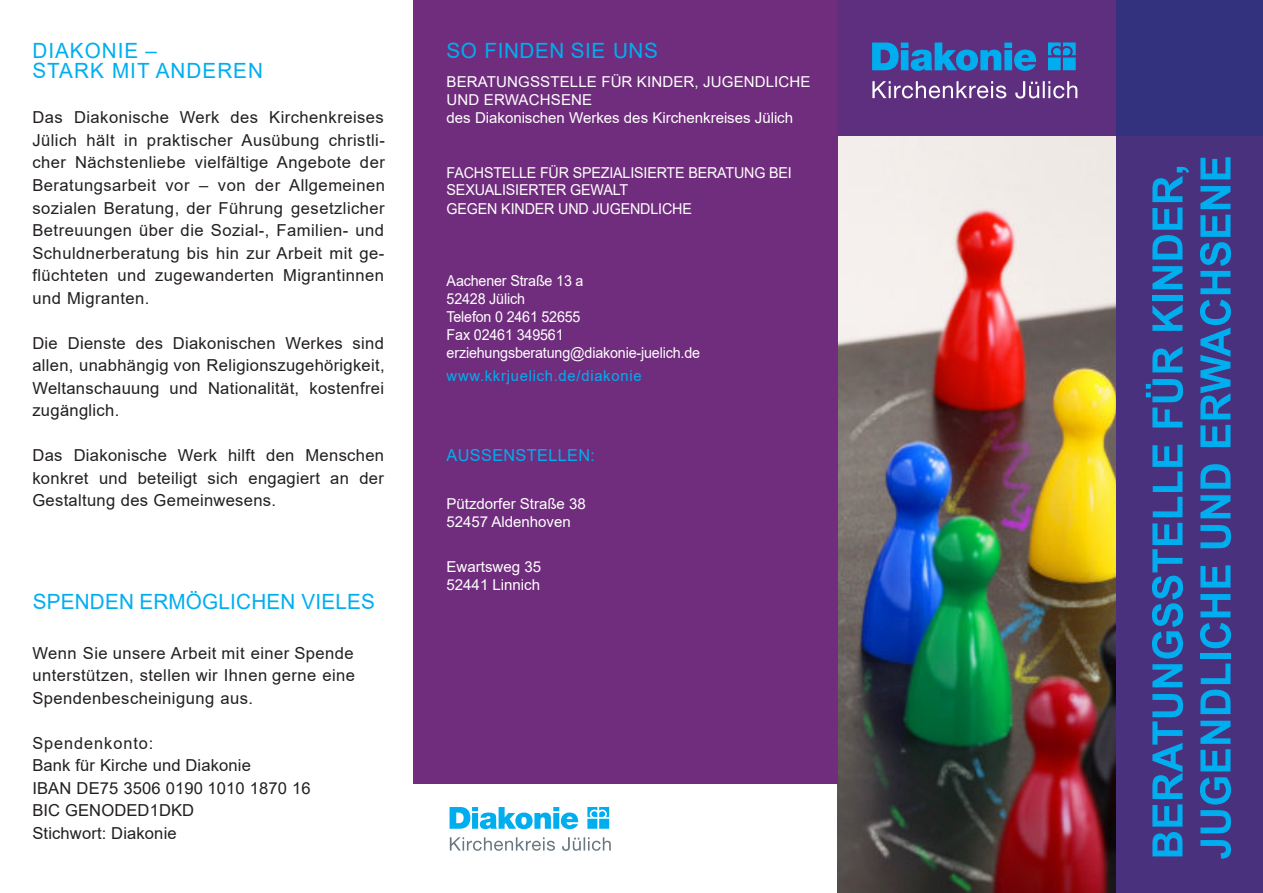
<style>
.page{position:relative;width:1263px;height:893px;background:#fff}
.page>*{position:absolute;margin:0;border:0;box-sizing:border-box;transform-origin:0 0}
.t1{font:21px/20.9px "Arial";letter-spacing:.05em;color:#00aeef}
.t2{font:21px "Arial";letter-spacing:.01em;color:#00aeef}
.t3{font:21px "Arial";letter-spacing:.03em;color:#00aeef}
.t4{font:16.5px/22.5px "Arial";letter-spacing:.02em;color:#231f20;text-align:justify}
.t5{font:16.5px "Arial";letter-spacing:.025em;color:#00aeef}
.t6{font:15px/18px "Arial";letter-spacing:-.01em;color:#fff;scale:.95 1}
.t7{font:15px/18px "Arial";letter-spacing:-.01em;color:#fff}
.t8{font:15px "Arial";letter-spacing:.05em;color:#00aeef}
</style>
<div class="page">
<img style="left:837px;top:136px;width:279px;height:757px">
<div style="left:413px;top:0;width:424px;height:784px;background:#712d7d"></div>
<div style="left:837px;top:0;width:279px;height:136px;background:#5e2f7e"></div>
<svg style="left:872px;top:43px;width:204px;height:28px"></svg>
<svg style="left:872px;top:81px;width:205px;height:18px"></svg>
<svg style="left:450px;top:807px;width:159px;height:22px"></svg>
<svg style="left:450px;top:837px;width:161px;height:14px"></svg>
<div style="left:1116px;top:136px;width:147px;height:757px;background:#49317e"></div>
<svg style="left:1152px;top:694px;width:31px;height:162px"></svg>
<svg style="left:1152px;top:523px;width:31px;height:164px"></svg>
<svg style="left:1152px;top:445px;width:30px;height:72px"></svg>
<svg style="left:1152px;top:408px;width:30px;height:20px"></svg>
<svg style="left:1146px;top:379px;width:37px;height:23px"></svg>
<svg style="left:1152px;top:346px;width:30px;height:26px"></svg>
<svg style="left:1152px;top:305px;width:30px;height:26px"></svg>
<div style="left:1152px;top:295px;width:30px;height:6px;background:#00aeef"></div>
<svg style="left:1152px;top:266px;width:30px;height:23px"></svg>
<svg style="left:1152px;top:208px;width:30px;height:52px"></svg>
<svg style="left:1152px;top:167px;width:37px;height:35px"></svg>
<svg style="left:1200px;top:840px;width:31px;height:19px"></svg>
<svg style="left:1200px;top:777px;width:31px;height:56px"></svg>
<svg style="left:1200px;top:721px;width:30px;height:50px"></svg>
<svg style="left:1200px;top:690px;width:30px;height:24px"></svg>
<svg style="left:1201px;top:664px;width:29px;height:20px"></svg>
<div style="left:1200px;top:653px;width:30px;height:6px;background:#00aeef"></div>
<svg style="left:1200px;top:623px;width:31px;height:25px"></svg>
<svg style="left:1200px;top:594px;width:30px;height:23px"></svg>
<svg style="left:1200px;top:565px;width:30px;height:23px"></svg>
<svg style="left:1200px;top:525px;width:31px;height:23px"></svg>
<svg style="left:1200px;top:495px;width:30px;height:23px"></svg>
<svg style="left:1200px;top:464px;width:30px;height:25px"></svg>
<svg style="left:1200px;top:425px;width:30px;height:22px"></svg>
<svg style="left:1200px;top:300px;width:31px;height:119px"></svg>
<svg style="left:1200px;top:215px;width:31px;height:79px"></svg>
<svg style="left:1200px;top:186px;width:30px;height:23px"></svg>
<svg style="left:1200px;top:157px;width:30px;height:22px"></svg>
<div style="left:1116px;top:0;width:147px;height:136px;background:#32327f"></div>
<p class="t1" style="left:32px;top:42px;width:232px">DIAKONIE –<br>STARK MIT ANDEREN</p>
<p class="t4" style="left:32px;top:108px;width:354px">Das Diakonische Werk des Kirchenkreises Jülich hält in praktischer Ausübung christli&shy;cher Nächstenliebe vielfältige Angebote der Beratungsarbeit vor – von der Allgemeinen sozialen Beratung, der Führung gesetzlicher Betreuungen über die Sozial-, Familien- und Schuldnerberatung bis hin zur Arbeit mit ge&shy;flüchteten und zugewanderten Migrantinnen und Migranten.</p>
<p class="t4" style="left:32px;top:333px;width:354px">Die Dienste des Diakonischen Werkes sind allen, unabhängig von Religionszugehörigkeit, Weltanschauung und Nationalität, kostenfrei zugänglich.</p>
<p class="t4" style="left:32px;top:446px;width:353px">Das Diakonische Werk hilft den Menschen konkret und beteiligt sich engagiert an der Gestaltung des Gemeinwesens.</p>
<p class="t2" style="left:33px;top:594px;width:344px">SPENDEN ERMÖGLICHEN VIELES</p>
<p class="t4" style="left:32px;top:643px;width:324px">Wenn Sie unsere Arbeit mit einer Spende unterstützen, stellen wir Ihnen gerne eine Spendenbescheinigung aus.</p>
<p class="t4" style="left:32px;top:733px;width:280px;text-align:left">Spendenkonto:<br>Bank für Kirche und Diakonie<br>IBAN DE75 3506 0190 1010 1870 16<br>BIC GENODED1DKD<br>Stichwort: Diakonie</p>
<p class="t3" style="left:446px;top:42px;width:213px">SO FINDEN SIE UNS</p>
<p class="t7" style="left:447px;top:75px;width:365px">BERATUNGSSTELLE FÜR KINDER, JUGENDLICHE<br>UND ERWACHSENE<br>des Diakonischen Werkes des Kirchenkreises Jülich</p>
<p class="t6" style="left:447px;top:165px;width:365px">FACHSTELLE FÜR SPEZIALISIERTE BERATUNG BEI<br>SEXUALISIERTER GEWALT<br>GEGEN KINDER UND JUGENDLICHE</p>
<p class="t6" style="left:447px;top:273px;width:268px">Aachener Straße 13 a<br>52428 Jülich<br>Telefon 0 2461 52655<br>Fax 02461 349561 erziehungsberatung@diakonie-juelich.de</p>
<p class="t8" style="left:447px;top:371px;width:196px">www.kkrjuelich.de/diakonie</p>
<p class="t5" style="left:447px;top:449px;width:150px">AUSSENSTELLEN:</p>
<p class="t7" style="left:447px;top:496px;width:141px">Pützdorfer Straße 38<br>52457 Aldenhoven</p>
<p class="t7" style="left:447px;top:559px;width:96px">Ewartsweg 35<br>52441 Linnich</p>
</div>
